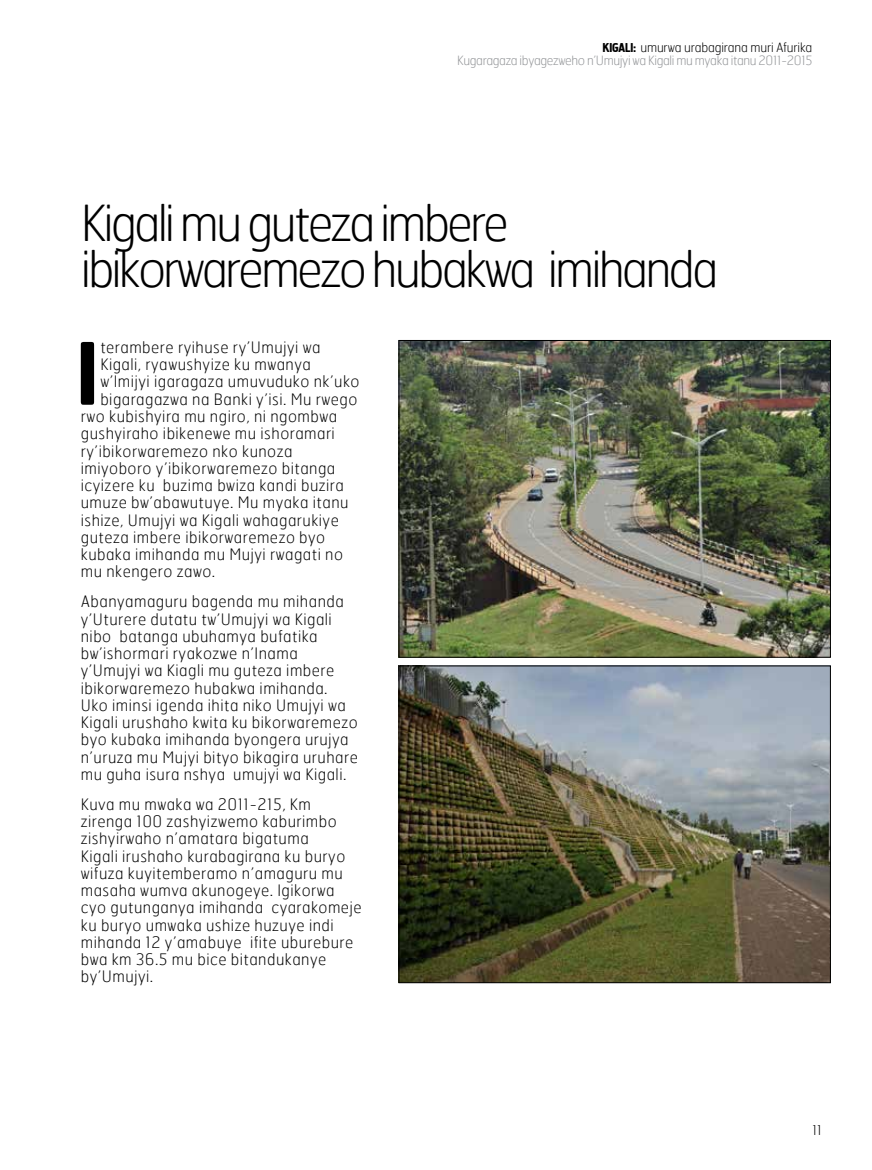
<style>
.page{position:relative;width:872px;height:1170px;background:#fff}
.page>*{position:absolute;margin:0;border:0;box-sizing:border-box;transform-origin:0 0}
.t1{font:89.7px "Hermes";color:#000}
.t2{font:100 49.5px/46.5px "Hermes";letter-spacing:-.06em;color:#000}
.t3{font:100 15.75px/17.2px "Hermes";letter-spacing:.03em;color:#000}
.t4{font:100 13.5px "Hermes";color:#000}
.t5{font:100 12.75px/13.8px "Hermes";letter-spacing:-.03em;color:#939598;text-align:right}
.s1{font-weight:400;color:#000}
.s2{color:#000}
</style>
<div class="page">
<img style="left:401px;top:342px;width:427px;height:313px">
<div style="left:399px;top:340px;width:431px;height:317px;border:1px solid #000"></div>
<img style="left:401px;top:667px;width:427px;height:313px">
<div style="left:399px;top:665px;width:431px;height:317px;border:1px solid #000"></div>
<p class="t5" style="left:457px;top:40px;width:357px"><span class="s1">KIGALI:</span> <span class="s2">umurwa urabagirana muri Afurika<br></span>Kugaragaza ibyagezweho n’Umujyi wa Kigali mu myaka itanu 2011-2015</p>
<h2 class="t2" style="left:81px;top:198px;width:639px">Kigali mu guteza imbere ibikorwaremezo hubakwa imihanda</h2>
<h1 class="t1" style="left:77px;top:323px;width:22px">I</h1>
<p class="t3" style="left:100px;top:338px;width:222px">terambere ryihuse ry’Umujyi wa</p>
<p class="t3" style="left:100px;top:355px;width:212px">Kigali, ryawushyize ku mwanya</p>
<p class="t3" style="left:100px;top:373px;width:261px">w’Imijyi igaragaza umuvuduko nk’uko</p>
<p class="t3" style="left:100px;top:390px;width:258px">bigaragazwa na Banki y’isi. Mu rwego</p>
<p class="t3" style="left:81px;top:407px;width:258px">rwo kubishyira mu ngiro, ni ngombwa</p>
<p class="t3" style="left:81px;top:424px;width:255px">gushyiraho ibikenewe mu ishoramari</p>
<p class="t3" style="left:81px;top:441px;width:213px">ry’ibikorwaremezo nko kunoza</p>
<p class="t3" style="left:81px;top:459px;width:256px">imiyoboro y’ibikorwaremezo bitanga</p>
<p class="t3" style="left:81px;top:476px;width:264px">icyizere ku buzima bwiza kandi buzira</p>
<p class="t3" style="left:81px;top:493px;width:269px">umuze bw’abawutuye. Mu myaka itanu</p>
<p class="t3" style="left:81px;top:510px;width:259px">ishize, Umujyi wa Kigali wahagarukiye</p>
<p class="t3" style="left:81px;top:528px;width:246px">guteza imbere ibikorwaremezo byo</p>
<p class="t3" style="left:81px;top:545px;width:264px">kubaka imihanda mu Mujyi rwagati no</p>
<p class="t3" style="left:81px;top:562px;width:136px">mu nkengero zawo.</p>
<p class="t3" style="left:81px;top:592px;width:278px">Abanyamaguru bagenda mu mihanda y’Uturere dutatu tw’Umujyi wa Kigali nibo batanga ubuhamya bufatika bw’ishormari ryakozwe n’Inama y’Umujyi wa Kiagli mu guteza imbere ibikorwaremezo hubakwa imihanda.<br>Uko iminsi igenda ihita niko Umujyi wa Kigali urushaho kwita ku bikorwaremezo byo kubaka imihanda byongera urujya n’uruza mu Mujyi bityo bikagira uruhare mu guha isura nshya umujyi wa Kigali.</p>
<p class="t3" style="left:81px;top:795px;width:282px">Kuva mu mwaka wa 2011-215, Km zirenga 100 zashyizwemo kaburimbo zishyirwaho n’amatara bigatuma<br>Kigali irushaho kurabagirana ku buryo wifuza kuyitemberamo n’amaguru mu masaha wumva akunogeye. Igikorwa cyo gutunganya imihanda cyarakomeje ku buryo umwaka ushize huzuye indi mihanda 12 y’amabuye ifite uburebure bwa km 36.5 mu bice bitandukanye by’Umujyi.</p>
<p class="t4" style="left:812px;top:1121px;width:11px">11</p>
</div>
